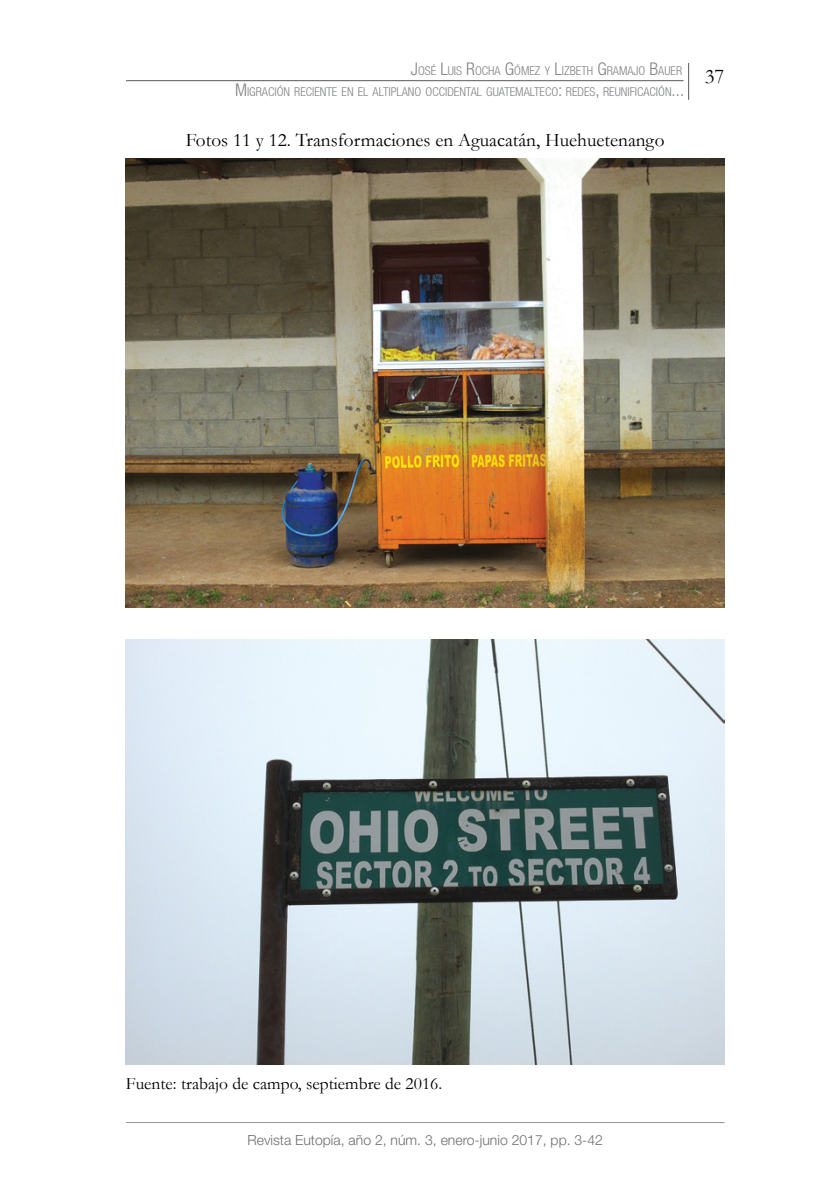
<style>
.page{position:relative;width:819px;height:1197px;background:#fff}
.page>*{position:absolute;margin:0;border:0;box-sizing:border-box;transform-origin:0 0}
.t1{font:21px "Garamond";color:#000}
.t2{font:19.25px "Garamond";color:#000}
.t3{font:17.5px "Garamond";color:#000}
.t4{font:300 14px "Helvetica Neue LT Std";color:#6d6e71}
.t5{font:300 condensed 12.25px "Helvetica Neue LT Std";color:#808285}
.s1{font-size:17.5px}
</style>
<div class="page">
<img style="left:126px;top:159px;width:598px;height:449px">
<img style="left:126px;top:640px;width:598px;height:425px">
<hr style="left:126px;top:1122px;width:598px;height:1px;background:#939598">
<hr style="left:688px;top:63px;width:1px;height:37px;background:#58595b">
<hr style="left:126px;top:80px;width:558px;height:1px;background:#58595b">
<p class="t5" style="left:411px;top:63px;width:273px"><span class="s1">J</span>OSÉ <span class="s1">L</span>UIS <span class="s1">R</span>OCHA <span class="s1">G</span>ÓMEZ Y <span class="s1">L</span>IZBETH <span class="s1">G</span>RAMAJO <span class="s1">B</span>AUER</p>
<p class="t5" style="left:235px;top:85px;width:451px"><span class="s1">M</span>IGRACIÓN RECIENTE EN EL ALTIPLANO OCCIDENTAL GUATEMALTECO<span class="s1">:</span> REDES<span class="s1">,</span> REUNIFICACIÓN<span class="s1">...</span></p>
<h2 class="t2" style="left:186px;top:129px;width:480px">Fotos 11 y 12. Transformaciones en Aguacatán, Huehuetenango</h2>
<h1 class="t1" style="left:705px;top:64px;width:21px">37</h1>
<h3 class="t3" style="left:126px;top:1073px;width:318px">Fuente: trabajo de campo, septiembre de 2016.</h3>
<p class="t4" style="left:247px;top:1131px;width:357px">Revista Eutopía, año 2, núm. 3, enero-junio 2017, pp. 3-42</p>
</div>
